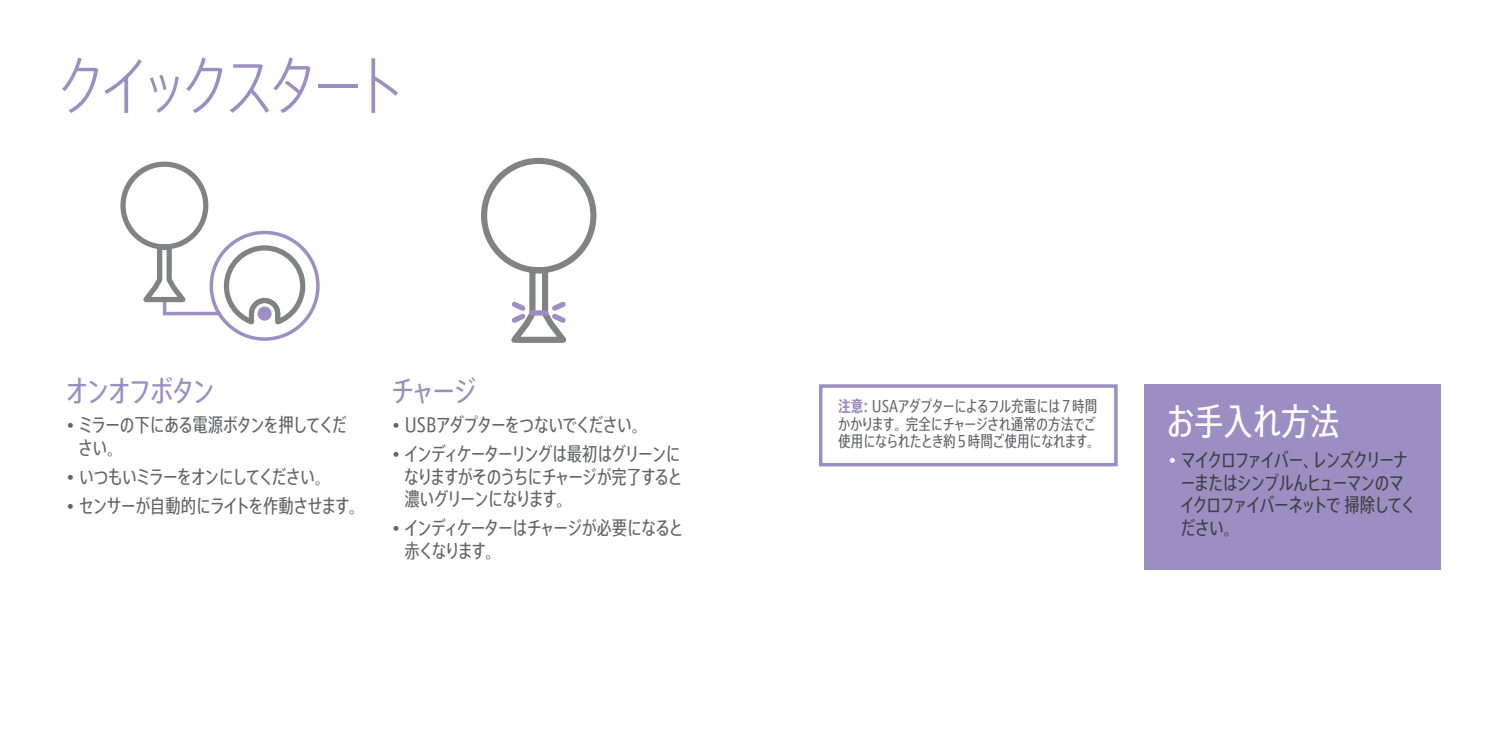
<style>
.page{position:relative;width:1512px;height:756px;background:#fff}
.page>*{position:absolute;margin:0;border:0;box-sizing:border-box;transform-origin:0 0}
.t1{font:300 64.75px "Axis Cond Std";letter-spacing:-.1em;color:#9c8dc3}
.t2{font:36.75px "Axis Cond Std";color:#fff}
.t3{font:29.75px "Axis Cond Std";letter-spacing:-.05em;color:#9c8dc3}
.t4{font:19.25px/22.8px "Axis Cond Std";letter-spacing:-.03em;color:#636466}
.t5{font:19.25px/22.8px "Axis Cond Std";letter-spacing:-.05em;color:#414042}
.t6{font:19.25px/22.8px "Axis Cond Std";letter-spacing:-.05em;color:#636466}
.t7{font:15.75px/17.5px "Axis Cond Std";letter-spacing:-.005em;color:#636466}
.s1{font-weight:700;color:#9c8dc3}
.s2{color:#fff}
</style>
<div class="page">
<div style="left:1144px;top:384px;width:297px;height:186px;background:#9c8dc3"></div>
<div style="left:819px;top:384px;width:299px;height:82px;border:4px solid #9c8dc3"></div>
<svg style="left:481px;top:157px;width:116px;height:186px"></svg>
<svg style="left:120px;top:161px;width:200px;height:180px"></svg>
<h1 class="t1" style="left:58px;top:41px;width:348px">クイックスタート</h1>
<h3 class="t3" style="left:66px;top:370px;width:150px">オンオフボタン</h3>
<h3 class="t3" style="left:392px;top:370px;width:86px">チャージ</h3>
<p class="t4" style="left:392px;top:412px;width:256px">• USBアダプターをつないでください。</p>
<p class="t4" style="left:404px;top:442px;width:280px;text-align:justify;text-indent:-12px">• インディケーターリングは最初はグリーンになりますがそのうちにチャージが完了すると濃いグリーンになります。</p>
<p class="t6" style="left:404px;top:516px;width:281px;text-indent:-13px">• インディケーターはチャージが必要になると赤くなります。</p>
<p class="t4" style="left:78px;top:412px;width:270px;text-indent:-12px">• ミラーの下にある電源ボタンを押してください。</p>
<p class="t4" style="left:66px;top:464px;width:265px">• いつもいミラーをオンにしてください。</p>
<p class="t4" style="left:66px;top:493px;width:299px">• センサーが自動的にライトを作動させます。</p>
<p class="t7" style="left:838px;top:397px;width:263px"><span class="s1">注意:</span> USAアダプターによるフル充電には７時間かかります。 完全にチャージされ通常の方法でご使用になられたとき約５時間ご使用になれます。</p>
<h2 class="t2" style="left:1166px;top:396px;width:175px">お手入れ方法</h2>
<p class="t5" style="left:1180px;top:448px;width:237px;text-indent:-12px"><span class="s2">•</span> マイクロファイバー、レンズクリーナーまたはシンプルんヒューマンのマイクロファイバーネットで 掃除してください。</p>
</div>
